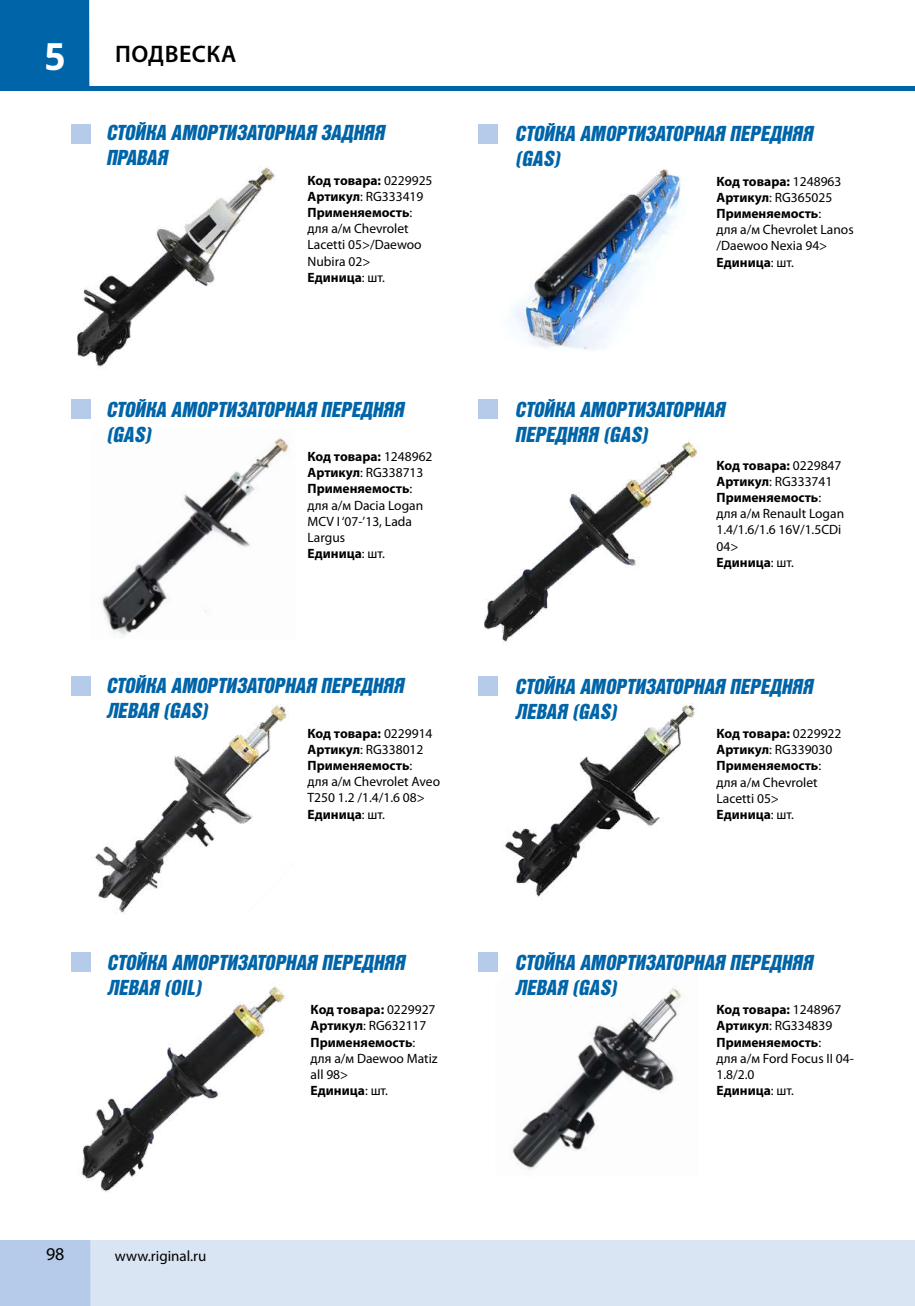
<style>
.page{position:relative;width:915px;height:1306px;background:#fff}
.page>*{position:absolute;margin:0;border:0;box-sizing:border-box;transform-origin:0 0}
.t1{font:700 37.5px "Noto Sans";color:#fff}
.t2{font:600 24px "Myriad Pro";letter-spacing:.02em;color:#000}
.t3{font:italic 21px/25.2px "Bastion Kontrast";color:#0064a8}
.t4{font:18px "Myriad Pro";color:#000}
.t5{font:15px "Myriad Pro";color:#000}
.t6{font:13.5px/16.2px "Myriad Pro";color:#000}
.s1{font-weight:700}
</style>
<div class="page">
<img style="left:504px;top:703px;width:191px;height:194px">
<img style="left:512px;top:988px;width:170px;height:182px">
<img style="left:77px;top:167px;width:198px;height:200px">
<img style="left:484px;top:440px;width:214px;height:204px">
<img style="left:95px;top:704px;width:192px;height:210px">
<img style="left:512px;top:169px;width:169px;height:181px">
<img style="left:101px;top:437px;width:189px;height:200px">
<div style="left:71px;top:124px;width:19px;height:20px;background:#b5cbe9"></div>
<div style="left:71px;top:400px;width:19px;height:19px;background:#b5cbe9"></div>
<div style="left:71px;top:676px;width:19px;height:19px;background:#b5cbe9"></div>
<div style="left:71px;top:952px;width:19px;height:20px;background:#b5cbe9"></div>
<div style="left:478px;top:124px;width:19px;height:20px;background:#b5cbe9"></div>
<div style="left:478px;top:400px;width:19px;height:19px;background:#b5cbe9"></div>
<div style="left:478px;top:676px;width:19px;height:19px;background:#b5cbe9"></div>
<div style="left:478px;top:952px;width:19px;height:20px;background:#b5cbe9"></div>
<div style="left:90px;top:1240px;width:824px;height:65px;background:#dae5f4"></div>
<hr style="left:0;top:86px;width:914px;height:4px;background:#0064a8">
<div style="left:0;top:1240px;width:90px;height:65px;background:#b5cbe9"></div>
<div style="left:0;top:0;width:89px;height:86px;background:#0064a8"></div>
<img style="left:81px;top:986px;width:204px;height:207px">
<h1 class="t1" style="left:45px;top:30px;width:22px">5</h1>
<h2 class="t2" style="left:115px;top:41px;width:123px">ПОДВЕСКА</h2>
<h3 class="t3" style="left:106px;top:120px;width:279px">СТОЙКА АМОРТИЗАТОРНАЯ ЗАДНЯЯ<br>ПРАВАЯ</h3>
<p class="t6" style="left:307px;top:172px;width:126px"><span class="s1">Код товара:</span> 0229925<br><span class="s1">Артикул</span>: RG333419<br><span class="s1">Применяемость</span>: для а/м Chevrolet<br>Lacetti 05&gt;/Daewoo<br>Nubira 02&gt;<br><span class="s1">Единица</span>: шт.</p>
<h3 class="t3" style="left:106px;top:396px;width:299px">СТОЙКА АМОРТИЗАТОРНАЯ ПЕРЕДНЯЯ (GAS)</h3>
<p class="t6" style="left:307px;top:448px;width:126px"><span class="s1">Код товара:</span> 1248962<br><span class="s1">Артикул</span>: RG338713<br><span class="s1">Применяемость</span>: для а/м Dacia Logan<br>MCV I ‘07-’13, Lada<br>Largus<br><span class="s1">Единица</span>: шт.</p>
<h3 class="t3" style="left:106px;top:673px;width:299px">СТОЙКА АМОРТИЗАТОРНАЯ ПЕРЕДНЯЯ<br>ЛЕВАЯ (GAS)</h3>
<p class="t6" style="left:307px;top:725px;width:134px"><span class="s1">Код товара:</span> 0229914<br><span class="s1">Артикул</span>: RG338012<br><span class="s1">Применяемость</span>:<br>для а/м Chevrolet Aveo<br>T250 1.2 /1.4/1.6 08&gt;<br><span class="s1">Единица</span>: шт.</p>
<h3 class="t3" style="left:107px;top:949px;width:299px">СТОЙКА АМОРТИЗАТОРНАЯ ПЕРЕДНЯЯ<br>ЛЕВАЯ (OIL)</h3>
<p class="t6" style="left:310px;top:1001px;width:128px"><span class="s1">Код товара:</span> 0229927<br><span class="s1">Артикул</span>: RG632117<br><span class="s1">Применяемость</span>: для а/м Daewoo Matiz all 98&gt;<br><span class="s1">Единица</span>: шт.</p>
<h3 class="t4" style="left:46px;top:1244px;width:20px">98</h3>
<p class="t5" style="left:115px;top:1247px;width:93px">www.riginal.ru</p>
<h3 class="t3" style="left:514px;top:121px;width:299px">СТОЙКА АМОРТИЗАТОРНАЯ ПЕРЕДНЯЯ (GAS)</h3>
<p class="t6" style="left:716px;top:173px;width:139px"><span class="s1">Код товара:</span> 1248963<br><span class="s1">Артикул</span>: RG365025<br><span class="s1">Применяемость</span>:<br>для а/м Chevrolet Lanos /Daewoo Nexia 94&gt;<br><span class="s1">Единица</span>: шт.</p>
<h3 class="t3" style="left:514px;top:396px;width:211px">СТОЙКА АМОРТИЗАТОРНАЯ<br>ПЕРЕДНЯЯ (GAS)</h3>
<p class="t6" style="left:716px;top:457px;width:129px"><span class="s1">Код товара:</span> 0229847<br><span class="s1">Артикул</span>: RG333741<br><span class="s1">Применяемость</span>: для а/м Renault Logan<br>1.4/1.6/1.6 16V/1.5CDi<br>04&gt;<br><span class="s1">Единица</span>: шт.</p>
<h3 class="t3" style="left:514px;top:673px;width:299px">СТОЙКА АМОРТИЗАТОРНАЯ ПЕРЕДНЯЯ<br>ЛЕВАЯ (GAS)</h3>
<p class="t6" style="left:716px;top:725px;width:126px"><span class="s1">Код товара:</span> 0229922<br><span class="s1">Артикул</span>: RG339030<br><span class="s1">Применяемость</span>: для а/м Chevrolet<br>Lacetti 05&gt;<br><span class="s1">Единица</span>: шт.</p>
<h3 class="t3" style="left:514px;top:949px;width:299px">СТОЙКА АМОРТИЗАТОРНАЯ ПЕРЕДНЯЯ<br>ЛЕВАЯ (GAS)</h3>
<p class="t6" style="left:716px;top:1001px;width:139px"><span class="s1">Код товара:</span> 1248967<br><span class="s1">Артикул</span>: RG334839<br><span class="s1">Применяемость</span>:<br>для а/м Ford Focus II 04-<br>1.8/2.0<br><span class="s1">Единица</span>: шт.</p>
</div>
